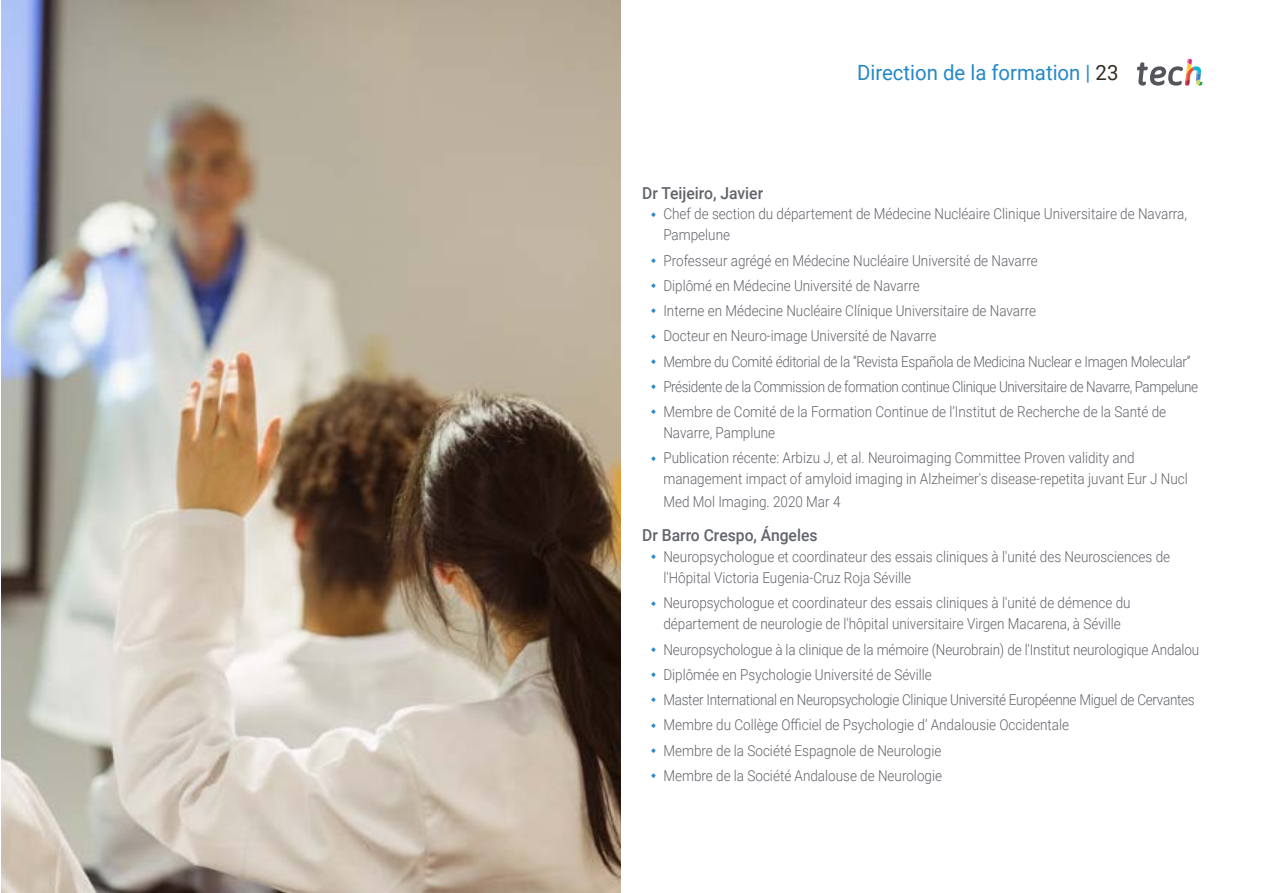
<style>
.page{position:relative;width:1263px;height:893px;background:#fff}
.page>*{position:absolute;margin:0;border:0;box-sizing:border-box;transform-origin:0 0}
.t1{font:21px "Roboto";color:#2488c9}
.t2{font:500 16.5px "Roboto";color:#61646a;scale:.95 1}
.t3{font:300 15px/25.2px "Roboto";color:#61646a;scale:.9 1}
.s1{color:#312e20}
</style>
<div class="page">
<svg style="left:1137px;top:59px;width:65px;height:27px"></svg>
<img style="left:1px;top:0;width:620px;height:893px">
<h1 class="t1" style="left:857px;top:57px;width:263px">Direction de la formation | <span class="s1">23</span></h1>
<p class="t2" style="left:642px;top:181px;width:129px">Dr Teijeiro, Javier</p>
<p class="t3" style="left:663px;top:203px;width:583px;line-height:21px">Chef de section du département de Médecine Nucléaire Clinique Universitaire de Navarra,<br>Pampelune</p>
<p class="t3" style="left:663px;top:247px;width:596px">Professeur agrégé en Médecine Nucléaire Université de Navarre<br>Diplômé en Médecine Université de Navarre<br>Interne en Médecine Nucléaire Clínique Universitaire de Navarre<br>Docteur en Neuro-image Université de Navarre<br>Membre du Comité éditorial de la ‘‘Revista Española de Medicina Nuclear e Imagen Molecular’’ Présidente de la Commission de formation continue Clinique Universitaire de Navarre, Pampelune Membre de Comité de la Formation Continue de l’Institut de Recherche de la Santé de</p>
<p class="t3" style="left:663px;top:420px;width:525px">Navarre, Pamplune<br>Publication récente: Arbizu J, et al. Neuroimaging Committee Proven validity and</p>
<p class="t3" style="left:663px;top:467px;width:584px;line-height:22.5px">management impact of amyloid imaging in Alzheimer's disease-repetita juvant Eur J Nucl<br>Med Mol Imaging. 2020 Mar 4</p>
<p class="t2" style="left:642px;top:524px;width:186px">Dr Barro Crespo, Ángeles</p>
<p class="t3" style="left:663px;top:546px;width:565px;line-height:21px">Neuropsychologue et coordinateur des essais cliniques à l'unité des Neurosciences de l'Hôpital Victoria Eugenia-Cruz Roja Séville</p>
<p class="t3" style="left:663px;top:592px;width:521px;line-height:21px">Neuropsychologue et coordinateur des essais cliniques à l'unité de démence du département de neurologie de l'hôpital universitaire Virgen Macarena, à Séville</p>
<p class="t3" style="left:663px;top:636px;width:597px">Neuropsychologue à la clinique de la mémoire (Neurobrain) de l'Institut neurologique Andalou Diplômée en Psychologie Université de Séville<br>Master International en Neuropsychologie Clinique Université Européenne Miguel de Cervantes Membre du Collège Officiel de Psychologie d’ Andalousie Occidentale<br>Membre de la Société Espagnole de Neurologie<br>Membre de la Société Andalouse de Neurologie</p>
</div>
